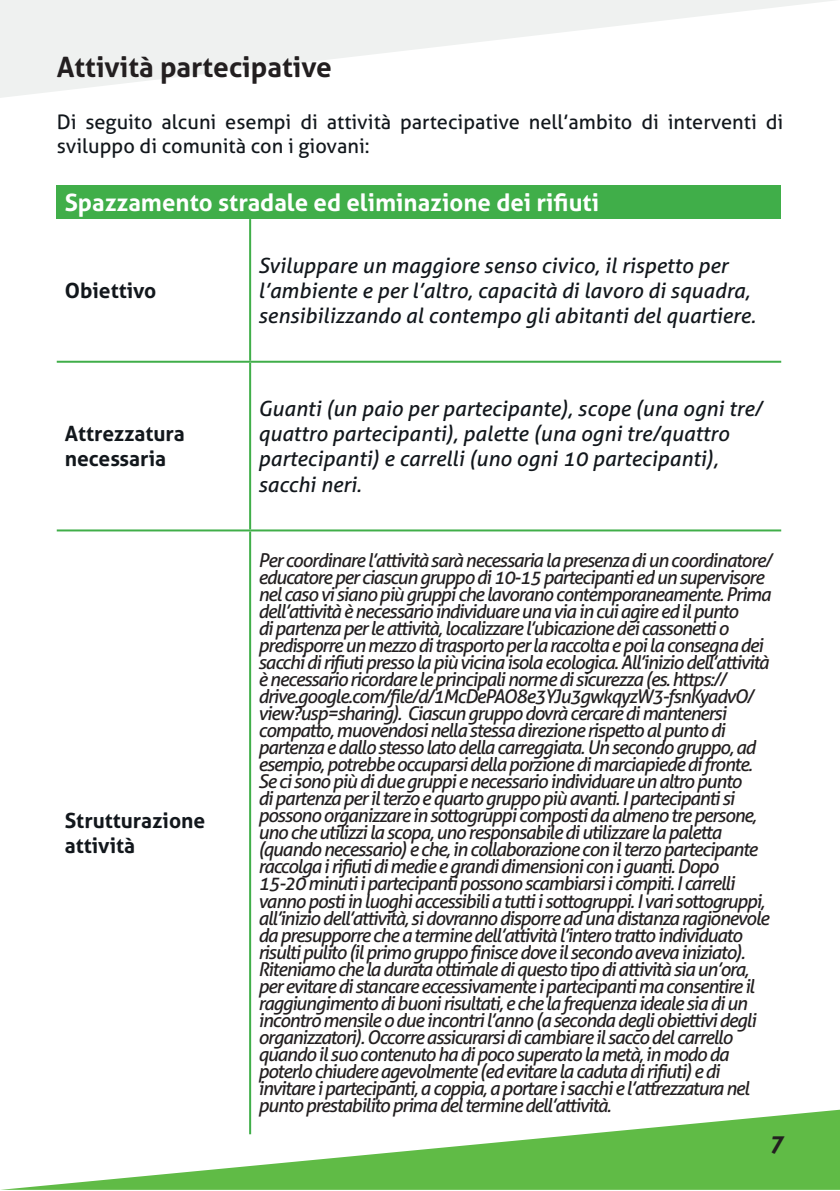
<style>
.page{position:relative;width:840px;height:1191px;background:#fff}
.page>*{position:absolute;margin:0;border:0;box-sizing:border-box;transform-origin:0 0}
.t1{font:700 28px "Aller";color:#231f20}
.t2{font:700 24px "Aller";color:#fff}
.t3{font:italic 700 24px "Aller";color:#231f20}
.t4{font:italic 21px/25.2px "Aller";color:#12171c}
.t5{font:700 21px/25.2px "Aller";color:#12171c}
.t6{font:20px/24px "Aller";color:#12171c}
.t7{font:italic 19px/17px "Aller";letter-spacing:-.06em;color:#231f20}
</style>
<div class="page">
<svg style="left:10px;top:1109px;width:829px;height:80px"></svg>
<svg style="left:0;top:0;width:835px;height:98px;fill:#eff1f0"></svg>
<div style="left:57px;top:185px;width:723px;height:34px;background:#40ae49"></div>
<hr style="left:249px;top:219px;width:2px;height:142px;background:#40ae49">
<hr style="left:57px;top:361px;width:193px;height:2px;background:#40ae49">
<hr style="left:250px;top:361px;width:530px;height:2px;background:#40ae49">
<hr style="left:249px;top:363px;width:2px;height:166px;background:#40ae49">
<hr style="left:57px;top:529px;width:193px;height:2px;background:#40ae49">
<hr style="left:250px;top:529px;width:530px;height:2px;background:#40ae49">
<hr style="left:249px;top:531px;width:2px;height:603px;background:#40ae49">
<h1 class="t1" style="left:57px;top:50px;width:276px">Attività partecipative</h1>
<p class="t6" style="left:57px;top:110px;width:727px">Di seguito alcuni esempi di attività partecipative nell’ambito di interventi di sviluppo di comunità con i giovani:</p>
<p class="t2" style="left:65px;top:188px;width:535px">Spazzamento stradale ed eliminazione dei rifiuti</p>
<p class="t5" style="left:65px;top:278px;width:93px">Obiettivo</p>
<p class="t5" style="left:65px;top:421px;width:121px">Attrezzatura necessaria</p>
<p class="t5" style="left:65px;top:807px;width:142px">Strutturazione attività</p>
<p class="t4" style="left:258px;top:253px;width:498px">Sviluppare un maggiore senso civico, il rispetto per l’ambiente e per l’altro, capacità di lavoro di squadra, sensibilizzando al contempo gli abitanti del quartiere.</p>
<p class="t4" style="left:258px;top:396px;width:505px">Guanti (un paio per partecipante), scope (una ogni tre/ quattro partecipanti), palette (una ogni tre/quattro partecipanti) e carrelli (uno ogni 10 partecipanti), sacchi neri.</p>
<p class="t7" style="left:258px;top:552px;width:515px">Per coordinare l’attività sarà necessaria la presenza di un coordinatore/ educatore per ciascun gruppo di 10-15 partecipanti ed un supervisore nel caso vi siano più gruppi che lavorano contemporaneamente. Prima dell’attività è necessario individuare una via in cui agire ed il punto<br>di partenza per le attività, localizzare l’ubicazione dei cassonetti o predisporre un mezzo di trasporto per la raccolta e poi la consegna dei sacchi di rifiuti presso la più vicina isola ecologica. All’inizio dell’attività è necessario ricordare le principali norme di sicurezza (es. https:// drive.google.com/file/d/1McDePAO8e3YJu3gwkqyzW3-fsnKyadvO/ view?usp=sharing). Ciascun gruppo dovrà cercare di mantenersi compatto, muovendosi nella stessa direzione rispetto al punto di partenza e dallo stesso lato della carreggiata. Un secondo gruppo, ad esempio, potrebbe occuparsi della porzione di marciapiede di fronte.<br>Se ci sono più di due gruppi e necessario individuare un altro punto<br>di partenza per il terzo e quarto gruppo più avanti. I partecipanti si possono organizzare in sottogruppi composti da almeno tre persone, uno che utilizzi la scopa, uno responsabile di utilizzare la paletta (quando necessario) e che, in collaborazione con il terzo partecipante raccolga i rifiuti di medie e grandi dimensioni con i guanti. Dopo<br>15-20 minuti i partecipanti possono scambiarsi i compiti. I carrelli vanno posti in luoghi accessibili a tutti i sottogruppi. I vari sottogruppi, all’inizio dell’attività, si dovranno disporre ad una distanza ragionevole da presupporre che a termine dell’attività l’intero tratto individuato risulti pulito (il primo gruppo finisce dove il secondo aveva iniziato).<br>Riteniamo che la durata ottimale di questo tipo di attività sia un’ora, per evitare di stancare eccessivamente i partecipanti ma consentire il raggiungimento di buoni risultati, e che la frequenza ideale sia di un incontro mensile o due incontri l’anno (a seconda degli obiettivi degli organizzatori). Occorre assicurarsi di cambiare il sacco del carrello quando il suo contenuto ha di poco superato la metà, in modo da poterlo chiudere agevolmente (ed evitare la caduta di rifiuti) e di invitare i partecipanti, a coppia, a portare i sacchi e l’attrezzatura nel punto prestabilito prima del termine dell’attività.</p>
<p class="t3" style="left:768px;top:1128px;width:16px">7</p>
</div>
